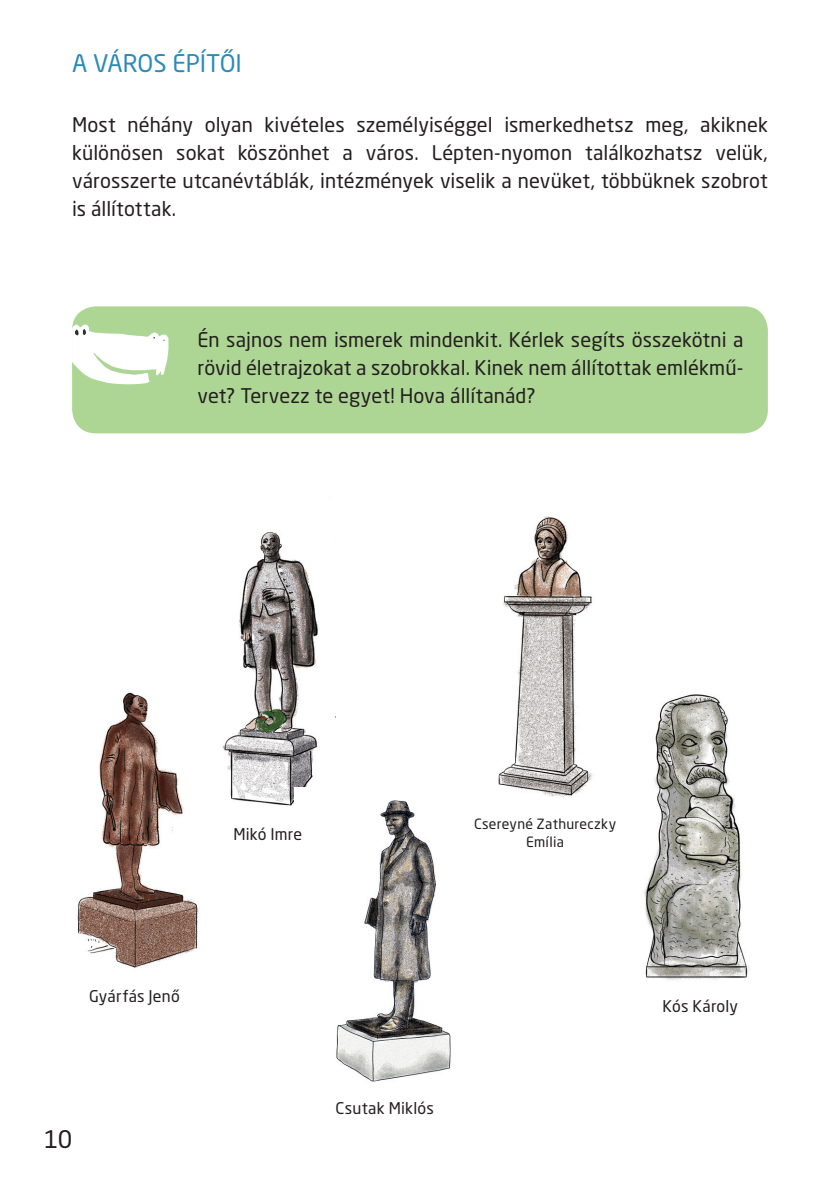
<style>
.page{position:relative;width:840px;height:1191px;background:#fff}
.page>*{position:absolute;margin:0;border:0;box-sizing:border-box;transform-origin:0 0}
.t1{font:24px "Neo Sans Pro";letter-spacing:-.005em;color:#2b8ab9}
.t2{font:24px "Neo Sans Pro";color:#231f20}
.t3{font:20px/28px "Neo Sans Pro";letter-spacing:.005em;color:#231f20;text-align:justify}
.t4{font:16px "Neo Sans Pro";letter-spacing:.01em;color:#231f20}
.t5{font:14px/18px "Neo Sans Pro";letter-spacing:.02em;color:#231f20;text-align:center}
</style>
<div class="page">
<img style="left:644px;top:694px;width:106px;height:286px">
<img style="left:76px;top:692px;width:123px;height:276px">
<img style="left:206px;top:433px;width:129px;height:373px">
<img style="left:493px;top:433px;width:107px;height:364px">
<div style="left:72px;top:306px;width:695px;height:127px;background:#add694;border-radius:24px"></div>
<svg style="left:72px;top:325px;width:96px;height:59px"></svg>
<img style="left:294px;top:787px;width:157px;height:295px">
<p class="t1" style="left:72px;top:49px;width:171px">A VÁROS ÉPÍTŐI</p>
<p class="t3" style="left:72px;top:110px;width:697px">Most néhány olyan kivételes személyiséggel ismerkedhetsz meg, akiknek különösen sokat köszönhet a város. Lépten-nyomon találkozhatsz velük, városszerte utcanévtáblák, intézmények viselik a nevüket, többüknek szobrot is állítottak.</p>
<p class="t3" style="left:197px;top:325px;width:547px">Én sajnos nem ismerek mindenkit. Kérlek segíts összekötni a rövid életrajzokat a szobrokkal. Kinek nem állítottak emlékmű&shy;vet? Tervezz te egyet! Hova állítanád?</p>
<p class="t4" style="left:233px;top:824px;width:70px">Mikó Imre</p>
<p class="t5" style="left:473px;top:815px;width:143px">Csereyné Zathureczky<br>Emília</p>
<p class="t4" style="left:89px;top:986px;width:92px">Gyárfás Jenő</p>
<p class="t2" style="left:44px;top:1124px;width:30px">10</p>
<p class="t4" style="left:335px;top:1098px;width:100px">Csutak Miklós</p>
<p class="t4" style="left:662px;top:995px;width:77px">Kós Károly</p>
</div>
